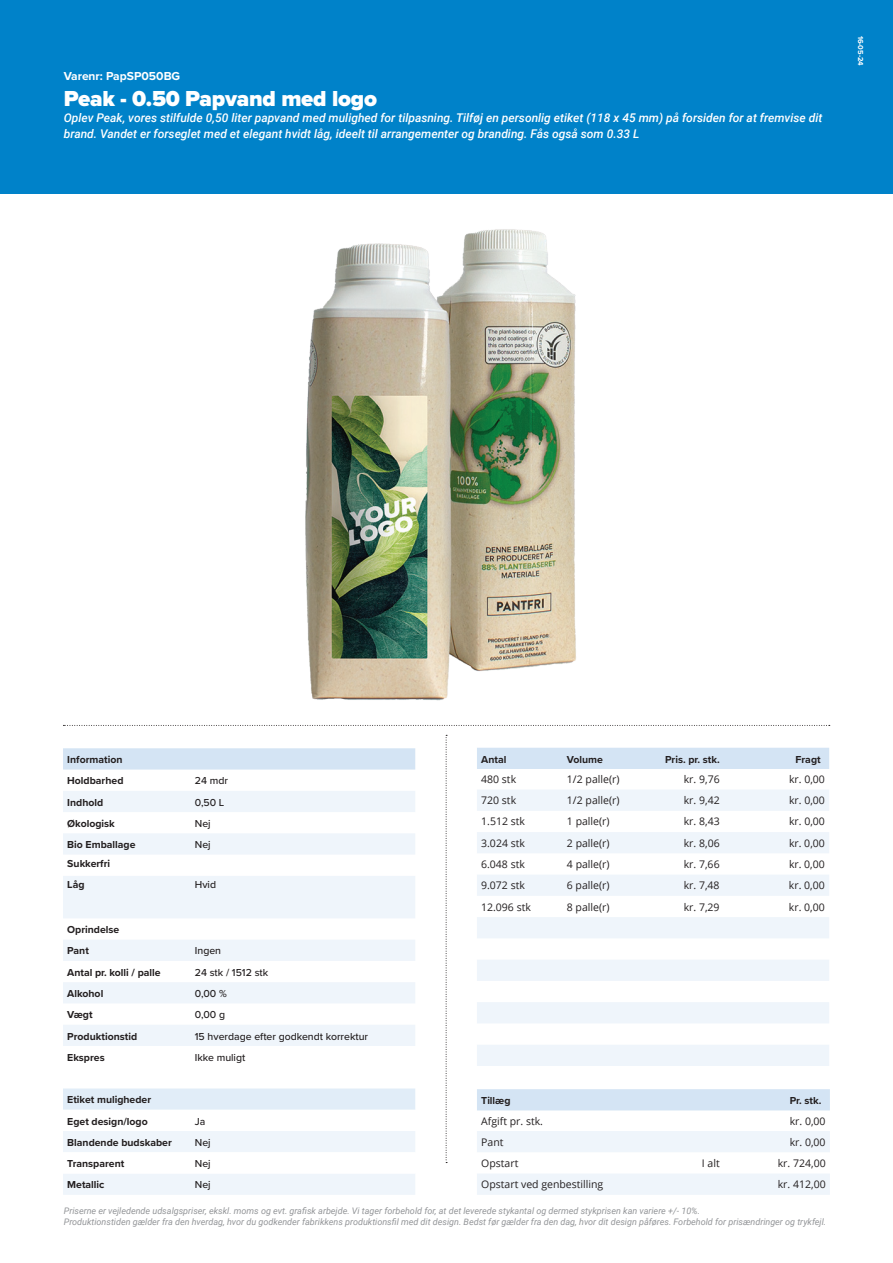
<style>
.page{position:relative;width:893px;height:1263px;background:#fff}
.page>*{position:absolute;margin:0;border:0;box-sizing:border-box;transform-origin:0 0}
.t1{font:900 22.5px "Proxima Nova";letter-spacing:-.01em;color:#fff}
.t2{font:italic 500 12px/16.5px "Roboto";color:#fff}
.t3{font:700 12px "Proxima Nova";color:#fff}
.t4{font:10.5px "Open Sans";color:#231f20}
.t5{font:700 10.5px/21.3px "Proxima Nova";color:#231f20}
.t6{font:500 10.5px "Proxima Nova";color:#231f20}
.t7{font:italic 9px/10.8px "Roboto";color:#939598}
.t8{font:700 7.5px "Proxima Nova";color:#fff}
</style>
<div class="page">
<div style="left:0;top:0;width:893px;height:193px;background:#0082c9"></div>
<div style="left:477px;top:748px;width:352px;height:21px;background:#d4e4f4"></div>
<svg style="left:477px;top:790px;width:352px;height:276px;fill:#eff5fb"></svg>
<img style="left:305px;top:229px;width:271px;height:472px">
<svg style="left:446px;top:735px;width:1px;height:428px"></svg>
<svg style="left:63px;top:725px;width:767px;height:1px"></svg>
<div style="left:63px;top:748px;width:352px;height:21px;background:#d4e4f4"></div>
<svg style="left:63px;top:791px;width:352px;height:404px;fill:#eff5fb"></svg>
<svg style="left:63px;top:1067px;width:352px;height:106px"></svg>
<div style="left:477px;top:1089px;width:353px;height:21px;background:#d4e4f4"></div>
<svg style="left:477px;top:1131px;width:353px;height:64px"></svg>
<h2 class="t3" style="left:64px;top:67px;width:118px">Varenr: PapSP050BG</h2>
<h1 class="t1" style="left:64px;top:81px;width:315px">Peak - 0.50 Papvand med logo</h1>
<p class="t2" style="left:64px;top:109px;width:760px">Oplev Peak, vores stilfulde 0,50 liter papvand med mulighed for tilpasning. Tilføj en personlig etiket (118 x 45 mm) på forsiden for at fremvise dit brand. Vandet er forseglet med et elegant hvidt låg, ideelt til arrangementer og branding. Fås også som 0.33 L</p>
<p class="t8" style="left:866px;top:36px;width:32px;rotate:90deg">16-05-24</p>
<p class="t5" style="left:67px;top:749px;width:58px">Information<br>Holdbarhed</p>
<p class="t6" style="left:195px;top:773px;width:35px">24 mdr</p>
<p class="t5" style="left:67px;top:791px;width:38px">Indhold</p>
<p class="t6" style="left:195px;top:794px;width:31px">0,50 L</p>
<p class="t5" style="left:67px;top:812px;width:49px">Økologisk</p>
<p class="t6" style="left:195px;top:815px;width:17px">Nej</p>
<p class="t5" style="left:67px;top:834px;width:70px">Bio Emballage</p>
<p class="t6" style="left:195px;top:837px;width:17px">Nej</p>
<p class="t5" style="left:67px;top:853px;width:44px">Sukkerfri<br>Låg</p>
<p class="t6" style="left:195px;top:877px;width:23px">Hvid</p>
<p class="t5" style="left:67px;top:919px;width:54px">Oprindelse<br>Pant</p>
<p class="t6" style="left:195px;top:943px;width:28px">Ingen</p>
<p class="t5" style="left:67px;top:961px;width:95px">Antal pr. kolli / palle</p>
<p class="t6" style="left:195px;top:964px;width:75px">24 stk / 1512 stk</p>
<p class="t5" style="left:67px;top:982px;width:38px">Alkohol</p>
<p class="t6" style="left:195px;top:986px;width:34px">0,00 %</p>
<p class="t5" style="left:67px;top:1004px;width:27px">Vægt</p>
<p class="t6" style="left:195px;top:1007px;width:32px">0,00 g</p>
<p class="t5" style="left:67px;top:1025px;width:71px">Produktionstid</p>
<p class="t6" style="left:195px;top:1028px;width:175px">15 hverdage efter godkendt korrektur</p>
<p class="t5" style="left:67px;top:1046px;width:39px">Ekspres</p>
<p class="t6" style="left:195px;top:1049px;width:52px">Ikke muligt</p>
<p class="t5" style="left:67px;top:1089px;width:85px">Etiket muligheder<br>Eget design/logo</p>
<p class="t6" style="left:195px;top:1113px;width:12px">Ja</p>
<p class="t5" style="left:67px;top:1131px;width:106px">Blandende budskaber</p>
<p class="t6" style="left:195px;top:1134px;width:17px">Nej</p>
<p class="t5" style="left:67px;top:1153px;width:59px">Transparent</p>
<p class="t6" style="left:195px;top:1156px;width:17px">Nej</p>
<p class="t5" style="left:67px;top:1174px;width:39px">Metallic</p>
<p class="t6" style="left:195px;top:1177px;width:17px">Nej</p>
<p class="t5" style="left:481px;top:748px;width:27px">Antal</p>
<p class="t5" style="left:567px;top:748px;width:38px">Volume</p>
<p class="t5" style="left:665px;top:748px;width:56px">Pris. pr. stk.</p>
<p class="t5" style="left:795px;top:748px;width:27px">Fragt</p>
<p class="t4" style="left:481px;top:772px;width:36px">480 stk</p>
<p class="t4" style="left:567px;top:772px;width:54px">1/2 palle(r)</p>
<p class="t4" style="left:684px;top:772px;width:37px">kr. 9,76</p>
<p class="t4" style="left:789px;top:772px;width:37px">kr. 0,00</p>
<p class="t4" style="left:481px;top:793px;width:36px">720 stk</p>
<p class="t4" style="left:567px;top:793px;width:54px">1/2 palle(r)</p>
<p class="t4" style="left:684px;top:793px;width:37px">kr. 9,42</p>
<p class="t4" style="left:789px;top:793px;width:37px">kr. 0,00</p>
<p class="t4" style="left:481px;top:814px;width:45px">1.512 stk</p>
<p class="t4" style="left:567px;top:814px;width:44px">1 palle(r)</p>
<p class="t4" style="left:684px;top:814px;width:37px">kr. 8,43</p>
<p class="t4" style="left:789px;top:814px;width:37px">kr. 0,00</p>
<p class="t4" style="left:481px;top:836px;width:45px">3.024 stk</p>
<p class="t4" style="left:567px;top:836px;width:44px">2 palle(r)</p>
<p class="t4" style="left:684px;top:836px;width:37px">kr. 8,06</p>
<p class="t4" style="left:789px;top:836px;width:37px">kr. 0,00</p>
<p class="t4" style="left:481px;top:857px;width:45px">6.048 stk</p>
<p class="t4" style="left:567px;top:857px;width:44px">4 palle(r)</p>
<p class="t4" style="left:684px;top:857px;width:37px">kr. 7,66</p>
<p class="t4" style="left:789px;top:857px;width:37px">kr. 0,00</p>
<p class="t4" style="left:481px;top:878px;width:45px">9.072 stk</p>
<p class="t4" style="left:567px;top:878px;width:44px">6 palle(r)</p>
<p class="t4" style="left:684px;top:878px;width:37px">kr. 7,48</p>
<p class="t4" style="left:789px;top:878px;width:37px">kr. 0,00</p>
<p class="t4" style="left:481px;top:899px;width:51px">12.096 stk</p>
<p class="t4" style="left:567px;top:899px;width:44px">8 palle(r)</p>
<p class="t4" style="left:684px;top:899px;width:37px">kr. 7,29</p>
<p class="t4" style="left:789px;top:899px;width:37px">kr. 0,00</p>
<p class="t5" style="left:481px;top:1089px;width:31px">Tillæg</p>
<p class="t5" style="left:790px;top:1089px;width:33px">Pr. stk.</p>
<p class="t4" style="left:481px;top:1114px;width:63px">Afgift pr. stk.</p>
<p class="t4" style="left:790px;top:1114px;width:37px">kr. 0,00</p>
<p class="t4" style="left:481px;top:1135px;width:24px">Pant</p>
<p class="t4" style="left:790px;top:1135px;width:37px">kr. 0,00</p>
<p class="t4" style="left:481px;top:1156px;width:39px">Opstart</p>
<p class="t4" style="left:702px;top:1156px;width:19px">I alt</p>
<p class="t4" style="left:778px;top:1156px;width:49px">kr. 724,00</p>
<p class="t4" style="left:481px;top:1177px;width:124px">Opstart ved genbestilling</p>
<p class="t4" style="left:778px;top:1177px;width:49px">kr. 412,00</p>
<p class="t7" style="left:64px;top:1205px;width:764px">Priserne er vejledende udsalgspriser, ekskl. moms og evt. grafisk arbejde. Vi tager forbehold for, at det leverede stykantal og dermed stykprisen kan variere +/- 10%.<br>Produktionstiden gælder fra den hverdag, hvor du godkender fabrikkens produktionsfil med dit design. Bedst før gælder fra den dag, hvor dit design påføres. Forbehold for prisændringer og trykfejl.</p>
</div>
